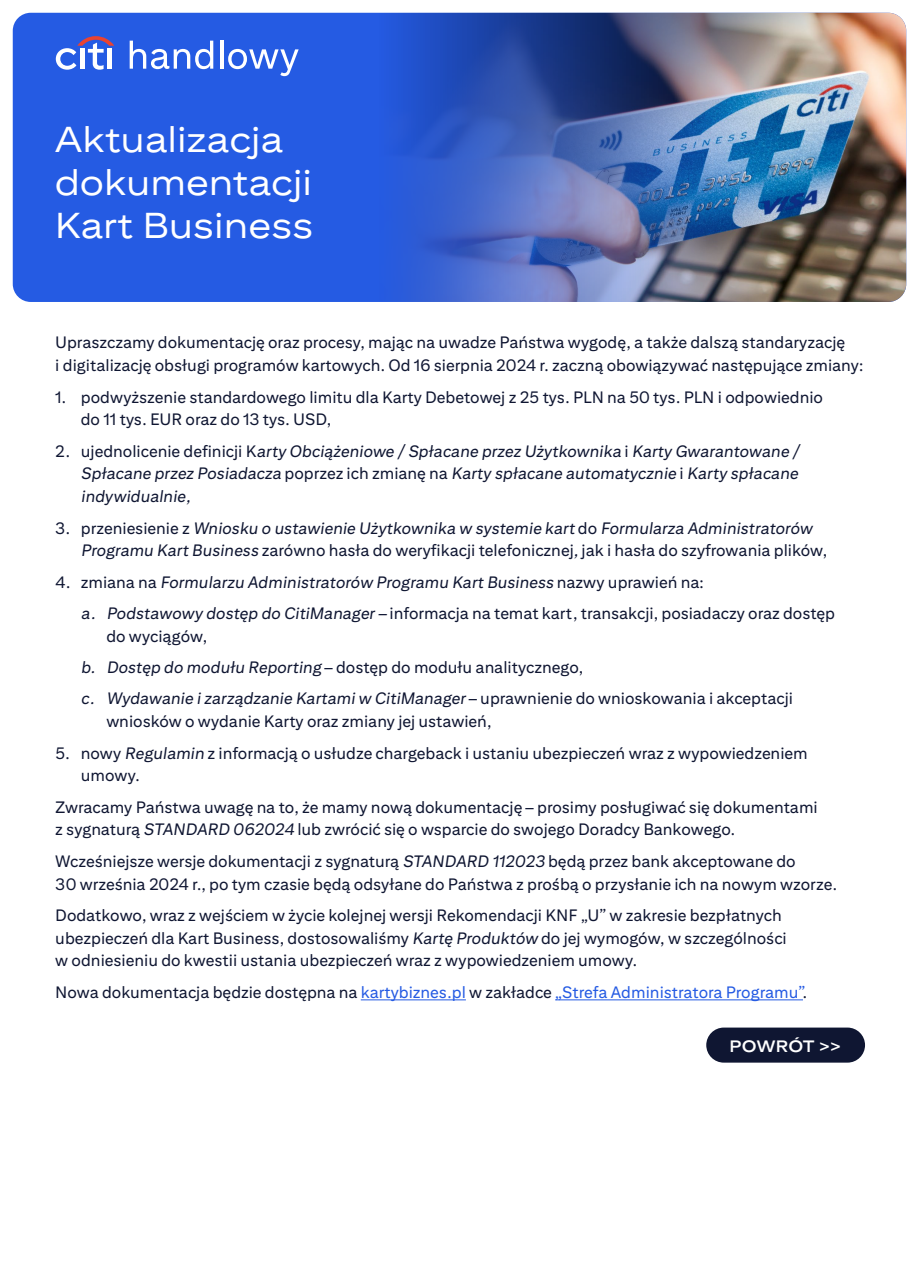
<style>
.page{position:relative;width:919px;height:1269px;background:#fff}
.page>*{position:absolute;margin:0;border:0;box-sizing:border-box;transform-origin:0 0}
.t1{font:36px/43.2px "Citi Sans Display";color:#fff}
.t2{font:16.5px/22.8px "Citi Sans Text";color:#0f1632}
.t3{font:italic 16.5px/22.8px "Citi Sans Text";color:#0f1632;text-align:justify}
.t4{font:16.5px "Citi Sans Text";color:#255be3}
.t5{font:700 16.5px "Citi Sans Display";letter-spacing:-.005em;color:#fff}
.s1{font-style:normal}
.s2{font-style:italic}
.s3{color:#0f1632}
</style>
<div class="page">
<div style="left:13px;top:13px;width:893px;height:289px;background:#255be3;border-radius:18px"></div>
<img style="left:396px;top:13px;width:510px;height:289px">
<div style="left:706px;top:1027px;width:159px;height:35px;background:#0f1632;border-radius:18px"></div>
<svg style="left:56px;top:36px;width:58px;height:34px"></svg>
<svg style="left:130px;top:41px;width:83px;height:28px"></svg>
<hr style="left:220px;top:41px;width:3px;height:28px;background:#fff">
<svg style="left:228px;top:49px;width:70px;height:27px"></svg>
<hr style="left:361px;top:999px;width:105px;height:1px;background:#255be3">
<hr style="left:555px;top:999px;width:248px;height:1px;background:#255be3">
<h1 class="t1" style="left:55px;top:117px;width:260px">Aktualizacja dokumentacji<br>Kart Business</h1>
<p class="t2" style="left:55px;top:331px;width:809px">Upraszczamy dokumentację oraz procesy, mając na uwadze Państwa wygodę, a także dalszą standaryzację<br>i digitalizację obsługi programów kartowych. Od 16 sierpnia 2024 r. zaczną obowiązywać następujące zmiany:</p>
<p class="t2" style="left:81px;top:385px;width:743px;text-indent:-26px">1. podwyższenie standardowego limitu dla Karty Debetowej z 25 tys. PLN na 50 tys. PLN i odpowiednio do 11 tys. EUR oraz do 13 tys. USD,</p>
<p class="t3" style="left:81px;top:439px;width:720px;text-indent:-26px"><span class="s1">2. ujednolicenie definicji K</span>arty Obciążeniowe / Spłacane przez Użytkownika <span class="s1">i</span> Karty Gwarantowane / Spłacane przez Posiadacza <span class="s1">poprzez ich zmianę na</span> Karty spłacane automatycznie <span class="s1">i</span> Karty spłacane indywidualnie,</p>
<p class="t3" style="left:81px;top:516px;width:747px;text-indent:-26px"><span class="s1">3. przeniesienie z</span> Wniosku o ustawienie Użytkownika w systemie kart <span class="s1">do</span> Formularza Administratorów<br>Programu Kart Business <span class="s1">zarówno hasła do weryfikacji telefonicznej</span>, <span class="s1">jak i hasła do szyfrowania plików,</span></p>
<p class="t2" style="left:81px;top:566px;width:755px;line-height:31.3px;text-indent:-26px">4. zmiana na <span class="s2">Formularzu Administratorów Programu Kart Business</span> nazwy uprawień na:<br><span class="s2">a. Podstawowy dostęp do CitiManager –</span> informacja na temat kart, transakcji, posiadaczy oraz dostęp</p>
<p class="t2" style="left:81px;top:620px;width:713px;line-height:31.3px;text-indent:26px">do wyciągów,<br><span class="s2">b. Dostęp do modułu Reporting</span> – dostęp do modułu analitycznego,<br><span class="s2">c. Wydawanie i zarządzanie Kartami w CitiManager</span> – uprawnienie do wnioskowania i akceptacji</p>
<p class="t2" style="left:106px;top:709px;width:386px">wniosków o wydanie Karty oraz zmiany jej ustawień,</p>
<p class="t2" style="left:81px;top:741px;width:728px;text-indent:-26px">5. nowy <span class="s2">Regulamin</span> z informacją o usłudze chargeback i ustaniu ubezpieczeń wraz z wypowiedzeniem umowy.</p>
<p class="t2" style="left:55px;top:795px;width:764px">Zwracamy Państwa uwagę na to, że mamy nową dokumentację – prosimy posługiwać się dokumentami z sygnaturą <span class="s2">STANDARD 062024</span> lub zwrócić się o wsparcie do swojego Doradcy Bankowego.</p>
<p class="t2" style="left:55px;top:849px;width:783px">Wcześniejsze wersje dokumentacji z sygnaturą <span class="s2">STANDARD 112023</span> będą przez bank akceptowane do<br>30 września 2024 r., po tym czasie będą odsyłane do Państwa z prośbą o przysłanie ich na nowym wzorze.</p>
<p class="t2" style="left:55px;top:903px;width:733px">Dodatkowo, wraz z wejściem w życie kolejnej wersji Rekomendacji KNF „U” w zakresie bezpłatnych ubezpieczeń dla Kart Business, dostosowaliśmy <span class="s2">Kartę Produktów</span> do jej wymogów, w szczególności w odniesieniu do kwestii ustania ubezpieczeń wraz z wypowiedzeniem umowy.</p>
<p class="t4" style="left:55px;top:982px;width:753px"><span class="s3">Nowa dokumentacja będzie dostępna na</span> kartybiznes.pl <span class="s3">w zakładce</span> „Strefa Administratora Programu”<span class="s3">.</span></p>
<p class="t5" style="left:729px;top:1036px;width:114px">POWRÓT &gt;&gt;</p>
</div>
